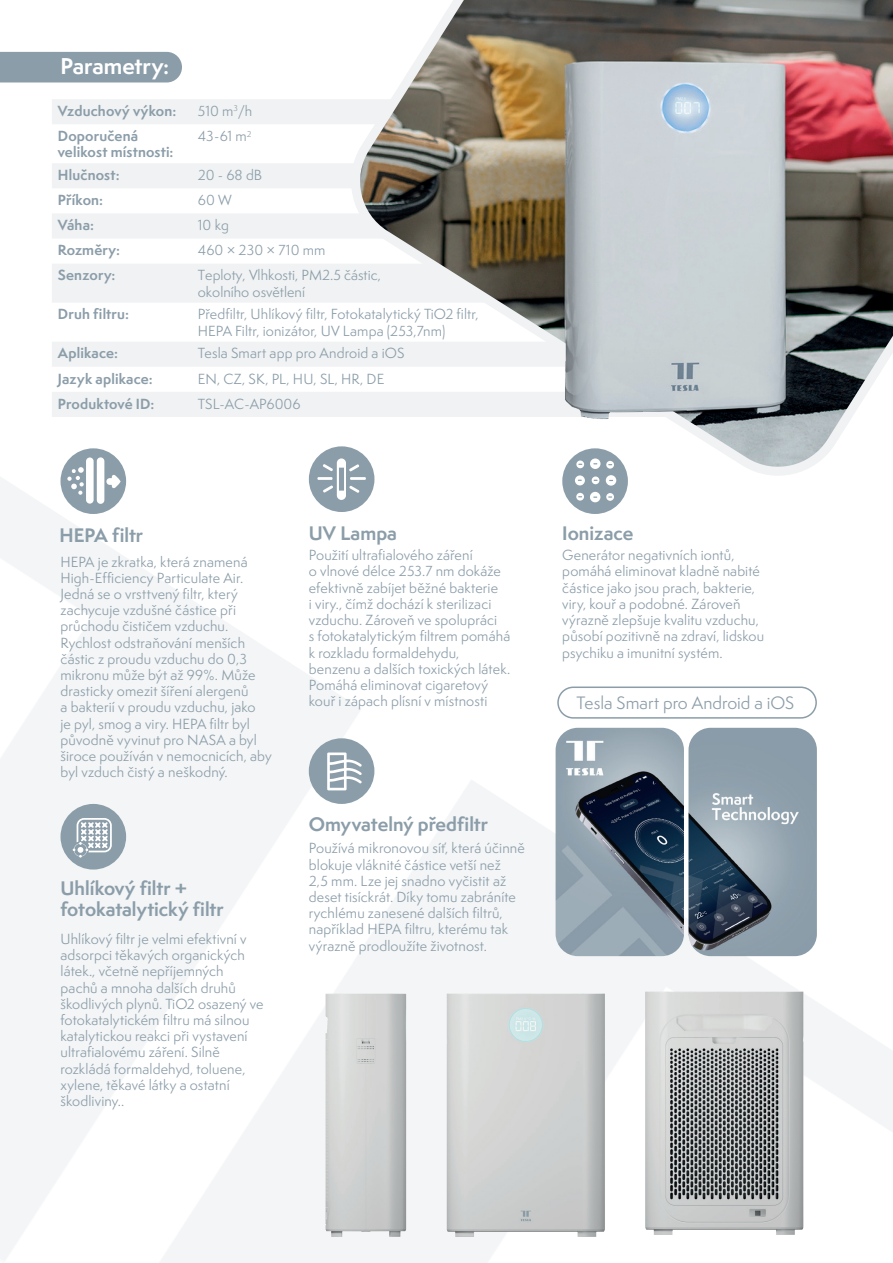
<style>
.page{position:relative;width:893px;height:1263px;background:#fff}
.page>*{position:absolute;margin:0;border:0;box-sizing:border-box;transform-origin:0 0}
.t1{font:700 21px "Semplicita Pro";color:#fff}
.t2{font:700 18px/21.6px "Semplicita Pro";color:#8b9da9}
.t3{font:16.5px "Semplicita Pro";color:#8b9da9}
.t4{font:13.5px/16.2px "Semplicita Pro";letter-spacing:.01em;color:#8b9da9}
.t5{font:700 13.5px/16.2px "Semplicita Pro";letter-spacing:.01em;color:#8b9da9}
</style>
<div class="page">
<svg style="left:52px;top:99px;width:295px;height:318px;fill:#f2f4f5"></svg>
<div style="left:0;top:52px;width:182px;height:30px;background:#8b9da9"></div>
<img style="left:347px;top:0;width:546px;height:492px">
<div style="left:61px;top:448px;width:65px;height:66px;background:#8b9da9;border-radius:50%"></div>
<div style="left:97px;top:457px;width:7px;height:47px;background:#fff;border-radius:4px"></div>
<div style="left:86px;top:457px;width:8px;height:47px;background:#fff;border-radius:4px"></div>
<svg style="left:67px;top:467px;width:17px;height:28px"></svg>
<svg style="left:106px;top:475px;width:14px;height:13px"></svg>
<div style="left:562px;top:448px;width:66px;height:66px;background:#8b9da9;border-radius:50%"></div>
<svg style="left:576px;top:493px;width:8px;height:8px"></svg>
<svg style="left:606px;top:493px;width:8px;height:8px"></svg>
<svg style="left:606px;top:480px;width:10px;height:6px"></svg>
<svg style="left:590px;top:492px;width:10px;height:10px"></svg>
<svg style="left:575px;top:480px;width:10px;height:5px"></svg>
<svg style="left:592px;top:480px;width:7px;height:4px"></svg>
<div style="left:309px;top:446px;width:65px;height:66px;background:#8b9da9;border-radius:50%"></div>
<svg style="left:323px;top:480px;width:36px;height:20px"></svg>
<div style="left:557px;top:686px;width:260px;height:33px;border:2px solid #8b9da9;border-radius:15px"></div>
<img style="left:556px;top:728px;width:128px;height:228px">
<img style="left:688px;top:728px;width:129px;height:228px">
<img style="left:310px;top:196px;width:484px;height:284px">
<img style="left:299px;top:972px;width:313px;height:282px">
<img style="left:633px;top:970px;width:184px;height:265px">
<div style="left:309px;top:738px;width:65px;height:66px;background:#8b9da9;border-radius:50%"></div>
<svg style="left:327px;top:752px;width:35px;height:38px"></svg>
<div style="left:61px;top:804px;width:65px;height:65px;background:#8b9da9;border-radius:50%"></div>
<svg style="left:73px;top:818px;width:39px;height:39px"></svg>
<h1 class="t1" style="left:60px;top:50px;width:110px">Parametry:</h1>
<p class="t5" style="left:58px;top:103px;width:120px">Vzduchový výkon:</p>
<p class="t4" style="left:198px;top:103px;width:56px">510 m<sup>3</sup>/h</p>
<p class="t5" style="left:58px;top:128px;width:117px">Doporučená velikost místnosti:</p>
<p class="t4" style="left:198px;top:128px;width:55px">43-61 m<sup>2</sup></p>
<p class="t5" style="left:58px;top:167px;width:63px">Hlučnost:</p>
<p class="t4" style="left:198px;top:167px;width:66px">20 - 68 dB</p>
<p class="t5" style="left:58px;top:192px;width:47px">Příkon:</p>
<p class="t4" style="left:198px;top:192px;width:35px">60 W</p>
<p class="t5" style="left:58px;top:217px;width:38px">Váha:</p>
<p class="t4" style="left:198px;top:217px;width:32px">10 kg</p>
<p class="t5" style="left:58px;top:242px;width:64px">Rozměry:</p>
<p class="t4" style="left:198px;top:242px;width:129px">460 × 230 × 710 mm</p>
<p class="t5" style="left:58px;top:267px;width:59px">Senzory:</p>
<p class="t4" style="left:198px;top:267px;width:185px">Teploty, Vlhkosti, PM2.5 částic, okolního osvětlení</p>
<p class="t5" style="left:58px;top:306px;width:73px">Druh filtru:</p>
<p class="t4" style="left:198px;top:306px;width:282px">Předfiltr, Uhlíkový filtr, Fotokatalytický TiO2 filtr,<br>HEPA Filtr, ionizátor, UV Lampa (253,7nm)</p>
<p class="t5" style="left:58px;top:345px;width:62px">Aplikace:</p>
<p class="t4" style="left:198px;top:345px;width:208px">Tesla Smart app pro Android a iOS</p>
<p class="t5" style="left:58px;top:370px;width:96px">Jazyk aplikace:</p>
<p class="t4" style="left:198px;top:370px;width:188px">EN, CZ, SK, PL, HU, SL, HR, DE</p>
<p class="t5" style="left:58px;top:395px;width:98px">Produktové ID:</p>
<p class="t4" style="left:198px;top:395px;width:104px">TSL-AC-AP6006</p>
<h2 class="t2" style="left:59px;top:525px;width:85px">HEPA filtr</h2>
<h2 class="t2" style="left:309px;top:522px;width:90px">UV Lampa</h2>
<p class="t4" style="left:61px;top:553px;width:213px">HEPA je zkratka, která znamená<br>High-Efficiency Particulate Air.<br>Jedná se o vrsttvený filtr, který zachycuje vzdušné částice při průchodu čističem vzduchu.<br>Rychlost odstraňování menších částic z proudu vzduchu do 0,3 mikronu může být až 99%. Může drasticky omezit šíření alergenů<br>a bakterií v proudu vzduchu, jako<br>je pyl, smog a viry. HEPA filtr byl původně vyvinut pro NASA a byl široce používán v nemocnicích, aby byl vzduch čistý a neškodný.</p>
<p class="t4" style="left:309px;top:547px;width:203px">Použití ultrafialového záření<br>o vlnové délce 253.7 nm dokáže efektivně zabíjet běžné bakterie<br>i viry., čímž dochází k sterilizaci vzduchu. Zároveň ve spolupráci<br>s fotokatalytickým filtrem pomáhá k rozkladu formaldehydu, benzenu a dalších toxických látek.<br>Pomáhá eliminovat cigaretový kouř i zápach plísní v místnosti</p>
<h2 class="t2" style="left:61px;top:877px;width:165px">Uhlíkový filtr + fotokatalytický filtr</h2>
<p class="t4" style="left:61px;top:931px;width:204px">Uhlíkový filtr je velmi efektivní v adsorpci těkavých organických látek., včetně nepříjemných pachů a mnoha dalších druhů škodlivých plynů. TiO2 osazený ve fotokatalytickém filtru má silnou katalytickou reakci při vystavení ultrafialovému záření. Silně rozkládá formaldehyd, toluene, xylene, těkavé látky a ostatní škodliviny..</p>
<h2 class="t2" style="left:309px;top:813px;width:181px">Omyvatelný předfiltr</h2>
<p class="t4" style="left:309px;top:840px;width:218px">Používá mikronovou síť, která účinně blokuje vláknité částice vetší než<br>2,5 mm. Lze jej snadno vyčistit až deset tisíckrát. Díky tomu zabráníte rychlému zanesené dalších filtrů, například HEPA filtru, kterému tak výrazně prodloužíte životnost.</p>
<h2 class="t2" style="left:562px;top:522px;width:73px">Ionizace</h2>
<p class="t4" style="left:562px;top:547px;width:203px">Generátor negativních iontů, pomáhá eliminovat kladně nabité částice jako jsou prach, bakterie, viry, kouř a podobné. Zároveň výrazně zlepšuje kvalitu vzduchu, působí pozitivně na zdraví, lidskou psychiku a imunitní systém.</p>
<p class="t3" style="left:577px;top:691px;width:219px">Tesla Smart pro Android a iOS</p>
</div>
